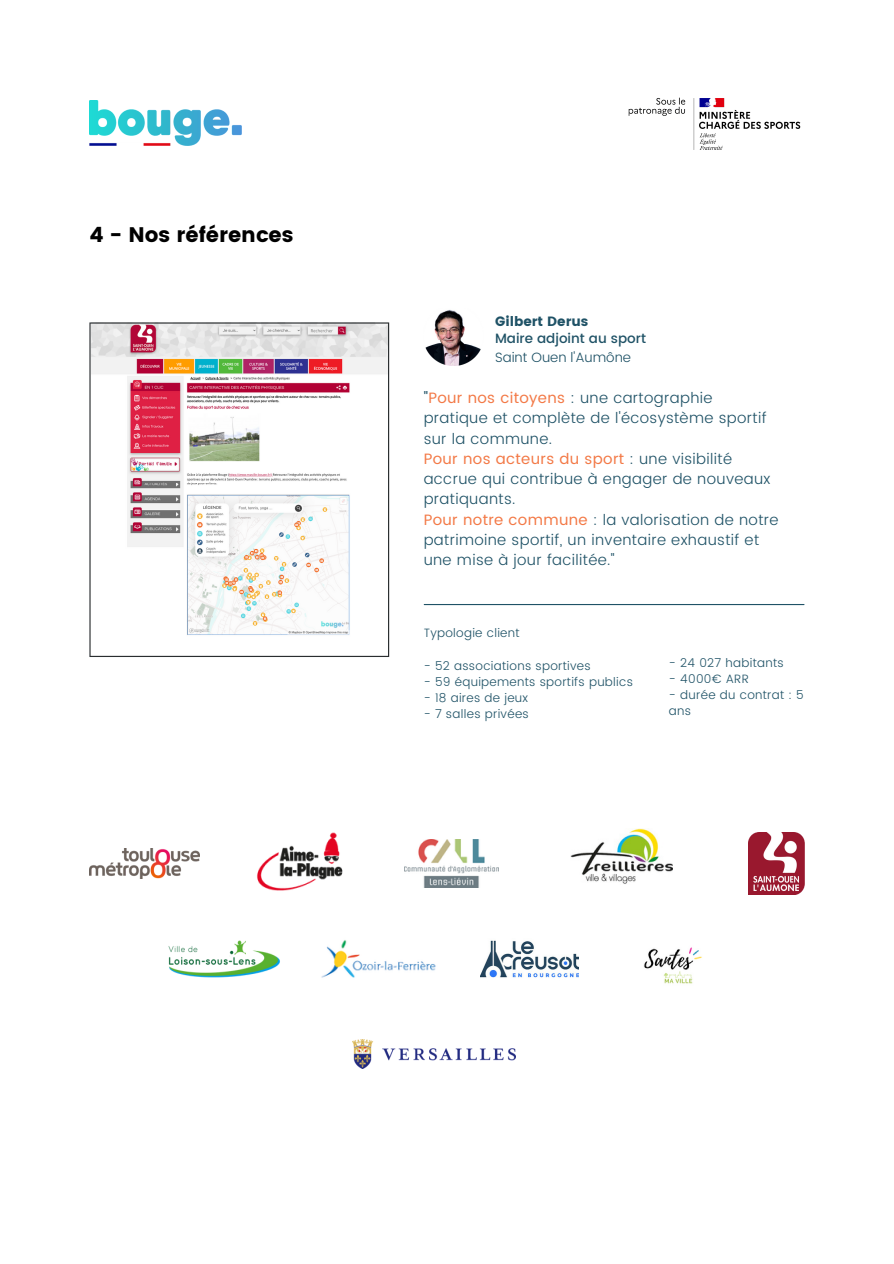
<style>
.page{position:relative;width:894px;height:1264px;background:#fff}
.page>*{position:absolute;margin:0;border:0;box-sizing:border-box;transform-origin:0 0}
.t1{font:21px "Poppins";color:#000}
.t2{font:300 15px/20.2px "Poppins";letter-spacing:.025em;color:#1f5266}
.t3{font:500 13.5px "Poppins";color:#1f5266}
.t4{font:300 13.5px "Poppins";color:#1f5266}
.t5{font:13.5px "Poppins";color:#1f5266}
.t6{font:300 12px/16px "Poppins";letter-spacing:.025em;color:#1f5266}
.s1{font-weight:400}
.s2{font-weight:400;color:#f37946}
</style>
<div class="page">
<img style="left:748px;top:832px;width:56px;height:62px">
<img style="left:321px;top:940px;width:115px;height:38px">
<img style="left:168px;top:940px;width:112px;height:37px">
<img style="left:480px;top:940px;width:98px;height:38px">
<img style="left:570px;top:828px;width:102px;height:56px">
<img style="left:404px;top:839px;width:94px;height:48px">
<img style="left:89px;top:848px;width:110px;height:30px">
<img style="left:257px;top:832px;width:86px;height:59px">
<img style="left:643px;top:947px;width:58px;height:37px">
<img style="left:89px;top:101px;width:152px;height:45px">
<img style="left:628px;top:97px;width:173px;height:53px">
<img style="left:425px;top:310px;width:56px;height:55px">
<hr style="left:424px;top:604px;width:379px;height:1px;background:#1f5266">
<svg style="left:89px;top:322px;width:300px;height:335px"></svg>
<img style="left:352px;top:1039px;width:163px;height:29px">
<p class="t1" style="left:89px;top:223px;width:205px">4 - Nos références</p>
<p class="t5" style="left:495px;top:314px;width:95px">Gilbert Derus</p>
<p class="t3" style="left:495px;top:331px;width:152px">Maire adjoint au sport</p>
<p class="t4" style="left:495px;top:349px;width:137px">Saint Ouen l'Aumône</p>
<p class="t2" style="left:423px;top:388px;width:344px"><span class="s1">"</span><span class="s2">Pour nos citoyens</span> : une cartographie pratique et complète de l'écosystème sportif sur la commune.</p>
<p class="t2" style="left:423px;top:448px;width:348px"><span class="s2">Pour nos acteurs du sport</span> : une visibilité accrue qui contribue à engager de nouveaux pratiquants.</p>
<p class="t2" style="left:423px;top:509px;width:356px"><span class="s2">Pour notre commune</span> : la valorisation de notre patrimoine sportif, un inventaire exhaustif et une mise à jour facilitée."</p>
<p class="t6" style="left:423px;top:625px;width:97px">Typologie client</p>
<p class="t6" style="left:423px;top:657px;width:168px">- 52 associations sportives</p>
<p class="t6" style="left:423px;top:673px;width:211px">- 59 équipements sportifs publics</p>
<p class="t6" style="left:423px;top:689px;width:106px">- 18 aires de jeux</p>
<p class="t6" style="left:423px;top:705px;width:107px">- 7 salles privées</p>
<p class="t6" style="left:668px;top:655px;width:116px">- 24 027 habitants</p>
<p class="t6" style="left:668px;top:671px;width:82px">- 4000€ ARR</p>
<p class="t6" style="left:668px;top:687px;width:136px">- durée du contrat : 5 ans</p>
</div>
